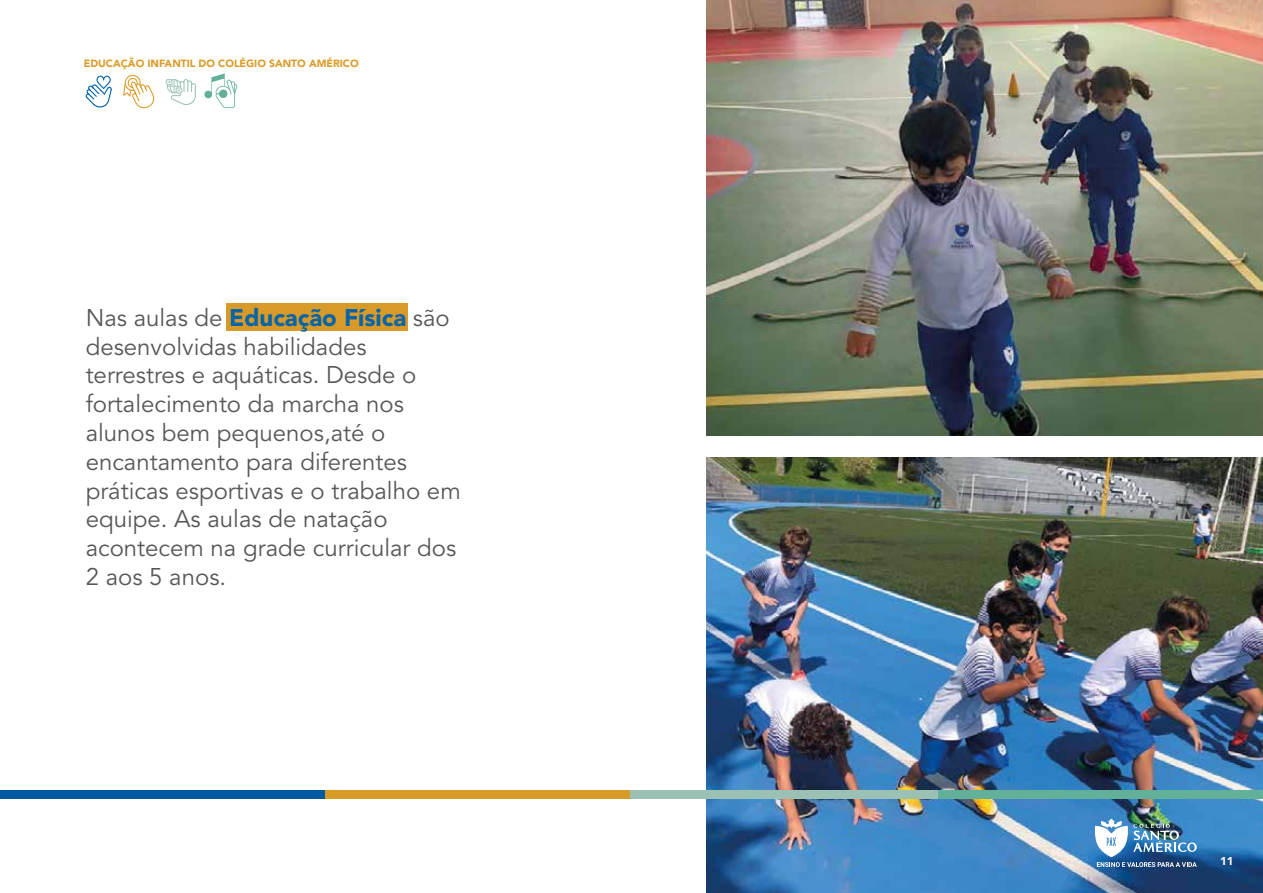
<style>
.page{position:relative;width:1263px;height:893px;background:#fff}
.page>*{position:absolute;margin:0;border:0;box-sizing:border-box;transform-origin:0 0}
.t1{font:24px/28.8px "Avenir LT Std";color:#575756}
.t2{font:900 11.25px "Avenir LT Pro";color:#fff}
.t3{font:900 10.35px "Avenir LT Pro";color:#db9c29}
.s1{font-weight:900;color:#0364a8}
</style>
<div class="page">
<div style="left:226px;top:303px;width:182px;height:27px;background:#d89a28"></div>
<img style="left:706px;top:457px;width:557px;height:436px">
<div style="left:323px;top:790px;width:307px;height:9px;background:#d89a28"></div>
<div style="left:630px;top:790px;width:308px;height:9px;background:#9bc1b5"></div>
<div style="left:938px;top:790px;width:325px;height:9px;background:#63b09a"></div>
<div style="left:0;top:790px;width:324px;height:9px;background:#005aa1"></div>
<img style="left:706px;top:0;width:557px;height:436px">
<img style="left:1094px;top:819px;width:103px;height:48px">
<svg style="left:123px;top:75px;width:31px;height:33px"></svg>
<svg style="left:204px;top:73px;width:33px;height:35px"></svg>
<div style="left:219px;top:90px;width:8px;height:8px;background:#63b09a;border-radius:50%"></div>
<svg style="left:86px;top:76px;width:26px;height:32px"></svg>
<svg style="left:166px;top:79px;width:30px;height:26px"></svg>
<p class="t3" style="left:84px;top:57px;width:276px">EDUCAÇÃO INFANTIL DO COLÉGIO SANTO AMÉRICO</p>
<p class="t1" style="left:86px;top:304px;width:377px">Nas aulas de <span class="s1">Educação Física</span> são desenvolvidas habilidades terrestres e aquáticas. Desde o fortalecimento da marcha nos alunos bem pequenos,até o encantamento para diferentes práticas esportivas e o trabalho em equipe. As aulas de natação acontecem na grade curricular dos<br>2 aos 5 anos.</p>
<p class="t2" style="left:1220px;top:854px;width:15px">11</p>
</div>
